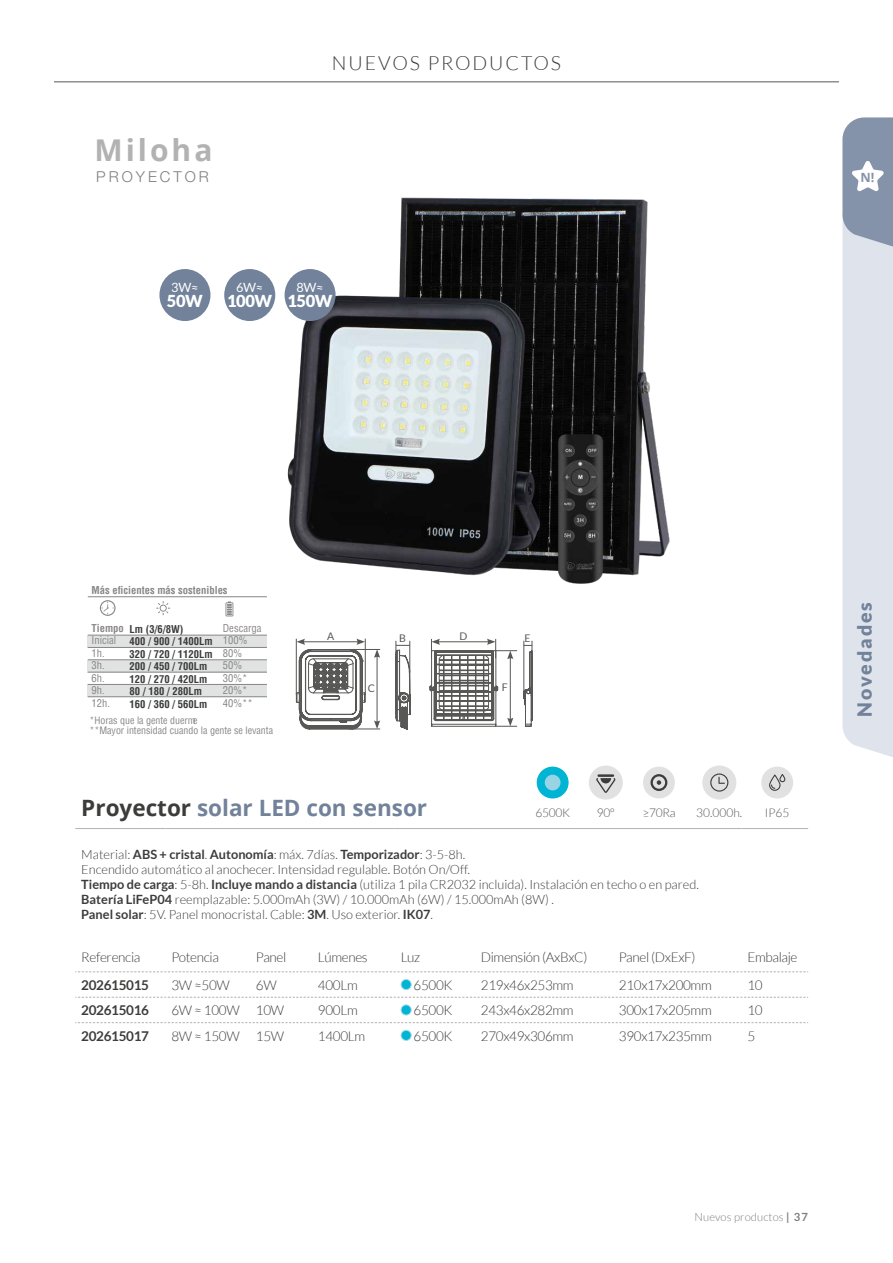
<style>
.page{position:relative;width:893px;height:1263px;background:#fff}
.page>*{position:absolute;margin:0;border:0;box-sizing:border-box;transform-origin:0 0}
.t1{font:700 30px "Open Sans";letter-spacing:.1em;color:#b3b2b2}
.t2{font:700 22.5px "Open Sans";color:#71829a}
.t3{font:300 19.5px "Lato";letter-spacing:.1em;color:#3c3c3b}
.t4{font:900 19.5px "Lato";letter-spacing:.1em;color:#71829a}
.t5{font:900 16.5px "Lato";letter-spacing:-.025em;color:#fff}
.t6{font:300 15px "Helvetica Neue LT Std";letter-spacing:.2em;color:#7e7e7d}
.t7{font:300 13.5px "Lato";letter-spacing:-.025em;color:#3c3c3b}
.t8{font:700 13.5px "Lato";letter-spacing:-.025em;color:#3c3c3b}
.t9{font:300 12.75px/15px "Lato";color:#3c3c3b}
.t10{font:12.75px "Lato";color:#fff}
.t11{font:700 12.75px "Open Sans";color:#8493a9}
.t12{font:300 12px "Lato";letter-spacing:-.025em;color:#575756}
.t13{font:300 11.25px "Lato";letter-spacing:.01em;color:#7e7e7d}
.t14{font:700 condensed 10.65px/12.5px "Helvetica";color:#3c3c3b}
.t15{font:condensed 10.65px/12.5px "Helvetica";color:#878787}
.t16{font:700 condensed 10.65px "Helvetica";color:#878787}
.t17{font:10.5px "Lato";color:#575756}
.t18{font:condensed 9.9px/9.9px "Helvetica";color:#878787}
.s1{color:#3c3c3b}
.s2{font-weight:700}
</style>
<div class="page">
<hr style="left:54px;top:82px;width:785px;height:1px;background:#575756">
<svg style="left:842px;top:117px;width:51px;height:640px;background:#d1d6e0"></svg>
<img style="left:275px;top:197px;width:395px;height:387px">
<hr style="left:75px;top:828px;width:90px;height:1px;background:#b3b2b2">
<hr style="left:165px;top:828px;width:85px;height:1px;background:#b3b2b2">
<hr style="left:250px;top:828px;width:62px;height:1px;background:#b3b2b2">
<hr style="left:312px;top:828px;width:83px;height:1px;background:#b3b2b2">
<hr style="left:395px;top:828px;width:80px;height:1px;background:#b3b2b2">
<hr style="left:475px;top:828px;width:138px;height:1px;background:#b3b2b2">
<hr style="left:613px;top:828px;width:128px;height:1px;background:#b3b2b2">
<hr style="left:741px;top:828px;width:67px;height:1px;background:#b3b2b2">
<svg style="left:75px;top:971px;width:733px;height:1px"></svg>
<svg style="left:75px;top:997px;width:733px;height:1px"></svg>
<svg style="left:75px;top:1022px;width:733px;height:1px"></svg>
<div style="left:401px;top:979px;width:10px;height:11px;background:#00b5d3;border-radius:50%"></div>
<div style="left:401px;top:979px;width:11px;height:11px;border:1px solid #abdceb;border-radius:50%"></div>
<div style="left:401px;top:1005px;width:10px;height:10px;background:#00b5d3;border-radius:50%"></div>
<div style="left:401px;top:1004px;width:11px;height:11px;border:1px solid #abdceb;border-radius:50%"></div>
<div style="left:401px;top:1030px;width:10px;height:10px;background:#00b5d3;border-radius:50%"></div>
<div style="left:401px;top:1030px;width:11px;height:11px;border:1px solid #abdceb;border-radius:50%"></div>
<div style="left:537px;top:767px;width:32px;height:31px;background:#00b5d3;border-radius:50%"></div>
<div style="left:545px;top:775px;width:15px;height:15px;background:#98d4e6;border-radius:50%"></div>
<div style="left:589px;top:765px;width:34px;height:34px;background:#e1e1e1;border-radius:50%"></div>
<hr style="left:597px;top:774px;width:17px;height:3px;background:#3c3c3b">
<svg style="left:596px;top:778px;width:19px;height:15px"></svg>
<div style="left:643px;top:767px;width:32px;height:31px;background:#e1e1e1;border-radius:50%"></div>
<svg style="left:650px;top:774px;width:17px;height:17px"></svg>
<div style="left:702px;top:765px;width:34px;height:34px;background:#e1e1e1;border-radius:50%"></div>
<svg style="left:710px;top:773px;width:18px;height:19px"></svg>
<div style="left:761px;top:767px;width:32px;height:31px;background:#e1e1e1;border-radius:50%"></div>
<svg style="left:769px;top:774px;width:16px;height:17px"></svg>
<div style="left:224px;top:269px;width:51px;height:52px;background:#71829a;border-radius:50%"></div>
<div style="left:159px;top:269px;width:51px;height:52px;background:#71829a;border-radius:50%"></div>
<div style="left:285px;top:269px;width:51px;height:52px;background:#71829a;border-radius:50%"></div>
<hr style="left:396px;top:641px;width:1px;height:32px;background:#575756">
<hr style="left:410px;top:641px;width:1px;height:32px;background:#575756">
<hr style="left:349px;top:649px;width:31px;height:1px;background:#575756">
<hr style="left:349px;top:729px;width:31px;height:1px;background:#575756">
<hr style="left:377px;top:655px;width:1px;height:68px;background:#575756">
<svg style="left:374px;top:650px;width:6px;height:8px"></svg>
<svg style="left:374px;top:720px;width:6px;height:9px"></svg>
<svg style="left:296px;top:639px;width:70px;height:91px"></svg>
<svg style="left:395px;top:645px;width:16px;height:85px"></svg>
<svg style="left:429px;top:639px;width:88px;height:88px"></svg>
<svg style="left:523px;top:641px;width:10px;height:86px"></svg>
<div style="left:88px;top:635px;width:179px;height:12px;background:#e0e3e2"></div>
<div style="left:88px;top:660px;width:179px;height:12px;background:#e0e3e2"></div>
<div style="left:88px;top:684px;width:179px;height:13px;background:#e0e3e2"></div>
<svg style="left:100px;top:600px;width:16px;height:16px"></svg>
<svg style="left:225px;top:601px;width:8px;height:15px"></svg>
<hr style="left:88px;top:635px;width:179px;height:1px;background:#878787">
<hr style="left:88px;top:596px;width:179px;height:1px;background:#878787">
<hr style="left:88px;top:647px;width:179px;height:1px;background:#878787">
<hr style="left:88px;top:659px;width:179px;height:1px;background:#878787">
<hr style="left:88px;top:672px;width:179px;height:1px;background:#878787">
<hr style="left:88px;top:684px;width:179px;height:1px;background:#878787">
<hr style="left:88px;top:696px;width:179px;height:1px;background:#878787">
<svg style="left:156px;top:601px;width:14px;height:14px"></svg>
<h1 class="t1" style="left:94px;top:129px;width:119px">Miloha</h1>
<p class="t6" style="left:96px;top:168px;width:114px">PROYECTOR</p>
<h3 class="t3" style="left:332px;top:52px;width:231px">NUEVOS PRODUCTOS</h3>
<p class="t10" style="left:171px;top:281px;width:29px">3W≈</p>
<p class="t5" style="left:167px;top:292px;width:37px">50W</p>
<p class="t10" style="left:236px;top:281px;width:29px">6W≈</p>
<p class="t5" style="left:227px;top:292px;width:47px">100W</p>
<p class="t10" style="left:296px;top:281px;width:29px">8W≈</p>
<p class="t5" style="left:287px;top:292px;width:47px">150W</p>
<p class="t11" style="left:860px;top:168px;width:15px">N!</p>
<p class="t16" style="left:92px;top:583px;width:137px">Más eficientes más sostenibles</p>
<p class="t16" style="left:92px;top:621px;width:34px">Tiempo</p>
<p class="t15" style="left:92px;top:634px;width:26px">Inicial<br>1h.<br>3h.<br>6h.<br>9h.<br>12h.</p>
<p class="t15" style="left:223px;top:622px;width:40px">Descarga<br>100%<br>80%<br>50%<br>30%*<br>20%*<br>40%**</p>
<p class="t18" style="left:89px;top:715px;width:185px">*Horas que la gente duerme<br>**Mayor intensidad cuando la gente se levanta</p>
<p class="t14" style="left:130px;top:622px;width:84px">Lm (3/6/8W)<br>400 / 900 / 1400Lm<br>320 / 720 / 1120Lm<br>200 / 450 / 700Lm<br>120 / 270 / 420Lm<br>80 / 180 / 280Lm<br>160 / 360 / 560Lm</p>
<p class="t17" style="left:327px;top:631px;width:9px">A</p>
<p class="t17" style="left:399px;top:633px;width:8px">B</p>
<p class="t17" style="left:459px;top:630px;width:9px">D</p>
<p class="t17" style="left:524px;top:633px;width:8px">E</p>
<p class="t17" style="left:368px;top:682px;width:9px">C</p>
<p class="t17" style="left:502px;top:681px;width:7px">F</p>
<h2 class="t2" style="left:81px;top:792px;width:347px"><span class="s1">Proyector</span> solar LED con sensor</h2>
<p class="t9" style="left:81px;top:846px;width:619px">Material: <span class="s2">ABS + cristal</span>. <span class="s2">Autonomía</span>: máx. 7días. <span class="s2">Temporizador</span>: 3-5-8h.<br>Encendido automático al anochecer. Intensidad regulable. Botón On/Off.<br><span class="s2">Tiempo de carga</span>: 5-8h. <span class="s2">Incluye mando a distancia</span> (utiliza 1 pila CR2032 incluida). Instalación en techo o en pared.<br><span class="s2">Batería LiFeP04</span> reemplazable: 5.000mAh (3W) / 10.000mAh (6W) / 15.000mAh (8W) .<br><span class="s2">Panel solar</span>: 5V. Panel monocristal. Cable: <span class="s2">3M</span>. Uso exterior. <span class="s2">IK07</span>.</p>
<p class="t7" style="left:81px;top:950px;width:61px">Referencia</p>
<p class="t7" style="left:171px;top:950px;width:49px">Potencia</p>
<p class="t7" style="left:256px;top:950px;width:32px">Panel</p>
<p class="t7" style="left:318px;top:950px;width:51px">Lúmenes</p>
<p class="t7" style="left:401px;top:950px;width:21px">Luz</p>
<p class="t7" style="left:481px;top:950px;width:108px">Dimensión (AxBxC)</p>
<p class="t7" style="left:619px;top:950px;width:78px">Panel (DxExF)</p>
<p class="t7" style="left:747px;top:950px;width:52px">Embalaje</p>
<p class="t8" style="left:81px;top:977px;width:69px">202615015</p>
<p class="t7" style="left:171px;top:978px;width:60px">3W ≈50W</p>
<p class="t7" style="left:256px;top:978px;width:22px">6W</p>
<p class="t7" style="left:318px;top:978px;width:41px">400Lm</p>
<p class="t7" style="left:414px;top:978px;width:40px">6500K</p>
<p class="t7" style="left:481px;top:978px;width:94px">219x46x253mm</p>
<p class="t7" style="left:619px;top:978px;width:94px">210x17x200mm</p>
<p class="t7" style="left:747px;top:978px;width:17px">10</p>
<p class="t8" style="left:81px;top:1003px;width:69px">202615016</p>
<p class="t7" style="left:171px;top:1003px;width:114px">6W ≈ 100W 10W</p>
<p class="t7" style="left:318px;top:1003px;width:41px">900Lm</p>
<p class="t7" style="left:414px;top:1003px;width:40px">6500K</p>
<p class="t7" style="left:481px;top:1003px;width:94px">243x46x282mm</p>
<p class="t7" style="left:619px;top:1003px;width:94px">300x17x205mm</p>
<p class="t7" style="left:747px;top:1003px;width:17px">10</p>
<p class="t8" style="left:81px;top:1028px;width:69px">202615017</p>
<p class="t7" style="left:171px;top:1029px;width:114px">8W ≈ 150W 15W</p>
<p class="t7" style="left:318px;top:1029px;width:49px">1400Lm</p>
<p class="t7" style="left:414px;top:1029px;width:40px">6500K</p>
<p class="t7" style="left:481px;top:1029px;width:94px">270x49x306mm</p>
<p class="t7" style="left:619px;top:1029px;width:94px">390x17x235mm</p>
<p class="t7" style="left:747px;top:1029px;width:9px">5</p>
<p class="t12" style="left:535px;top:807px;width:36px">6500K</p>
<p class="t12" style="left:597px;top:807px;width:19px">90º</p>
<p class="t12" style="left:642px;top:807px;width:35px">≥70Ra</p>
<p class="t12" style="left:696px;top:807px;width:48px">30.000h.</p>
<p class="t12" style="left:765px;top:807px;width:26px">IP65</p>
<h3 class="t4" style="left:853px;top:716px;width:116px;rotate:-90deg">Novedades</h3>
<p class="t13" style="left:694px;top:1211px;width:115px">Nuevos productos <span class="s2">| 37</span></p>
</div>
